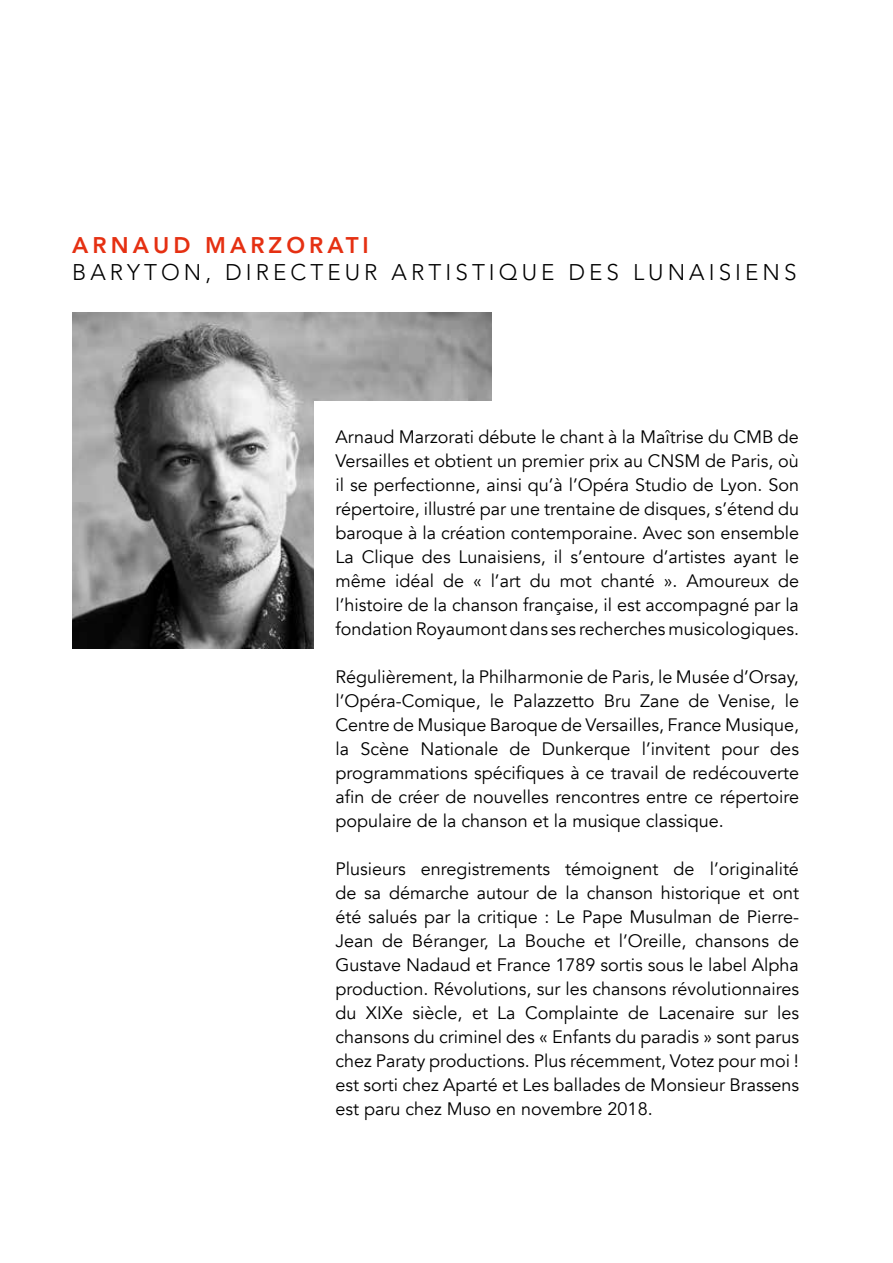
<style>
.page{position:relative;width:893px;height:1263px;background:#fff}
.page>*{position:absolute;margin:0;border:0;box-sizing:border-box;transform-origin:0 0}
.t1{font:300 22.5px "Avenir LT Std";letter-spacing:.18em;color:#000}
.t2{font:800 22.5px "Avenir LT Std";letter-spacing:.18em;color:#e53012}
.t3{font:18px/24px "Avenir";color:#000;text-align:justify}
</style>
<div class="page">
<img style="left:72px;top:312px;width:419px;height:336px">
<div style="left:314px;top:401px;width:579px;height:347px;background:#fff"></div>
<p class="t2" style="left:72px;top:232px;width:298px">ARNAUD MARZORATI</p>
<p class="t1" style="left:72px;top:259px;width:726px">BARYTON, DIRECTEUR ARTISTIQUE DES LUNAISIENS</p>
<p class="t3" style="left:335px;top:425px;width:465px">Arnaud Marzorati débute le chant à la Maîtrise du CMB de Versailles et obtient un premier prix au CNSM de Paris, où il se perfectionne, ainsi qu’à l’Opéra Studio de Lyon. Son répertoire, illustré par une trentaine de disques, s’étend du baroque à la création contemporaine. Avec son ensemble La Clique des Lunaisiens, il s’entoure d’artistes ayant le même idéal de « l’art du mot chanté ». Amoureux de l’histoire de la chanson française, il est accompagné par la fondation Royaumont dans ses recherches musicologiques.</p>
<p class="t3" style="left:335px;top:665px;width:465px">Régulièrement, la Philharmonie de Paris, le Musée d’Orsay, l’Opéra-Comique, le Palazzetto Bru Zane de Venise, le Centre de Musique Baroque de Versailles, France Musique, la Scène Nationale de Dunkerque l’invitent pour des programmations spécifiques à ce travail de redécouverte afin de créer de nouvelles rencontres entre ce répertoire populaire de la chanson et la musique classique.</p>
<p class="t3" style="left:335px;top:857px;width:465px">Plusieurs enregistrements témoignent de l’originalité de sa démarche autour de la chanson historique et ont été salués par la critique : Le Pape Musulman de Pierre-Jean de Béranger, La Bouche et l’Oreille, chansons de Gustave Nadaud et France 1789 sortis sous le label Alpha production. Révolutions, sur les chansons révolutionnaires du XIXe siècle, et La Complainte de Lacenaire sur les chansons du criminel des « Enfants du paradis » sont parus chez Paraty productions. Plus récemment, Votez pour moi ! est sorti chez Aparté et Les ballades de Monsieur Brassens est paru chez Muso en novembre 2018.</p>
</div>
